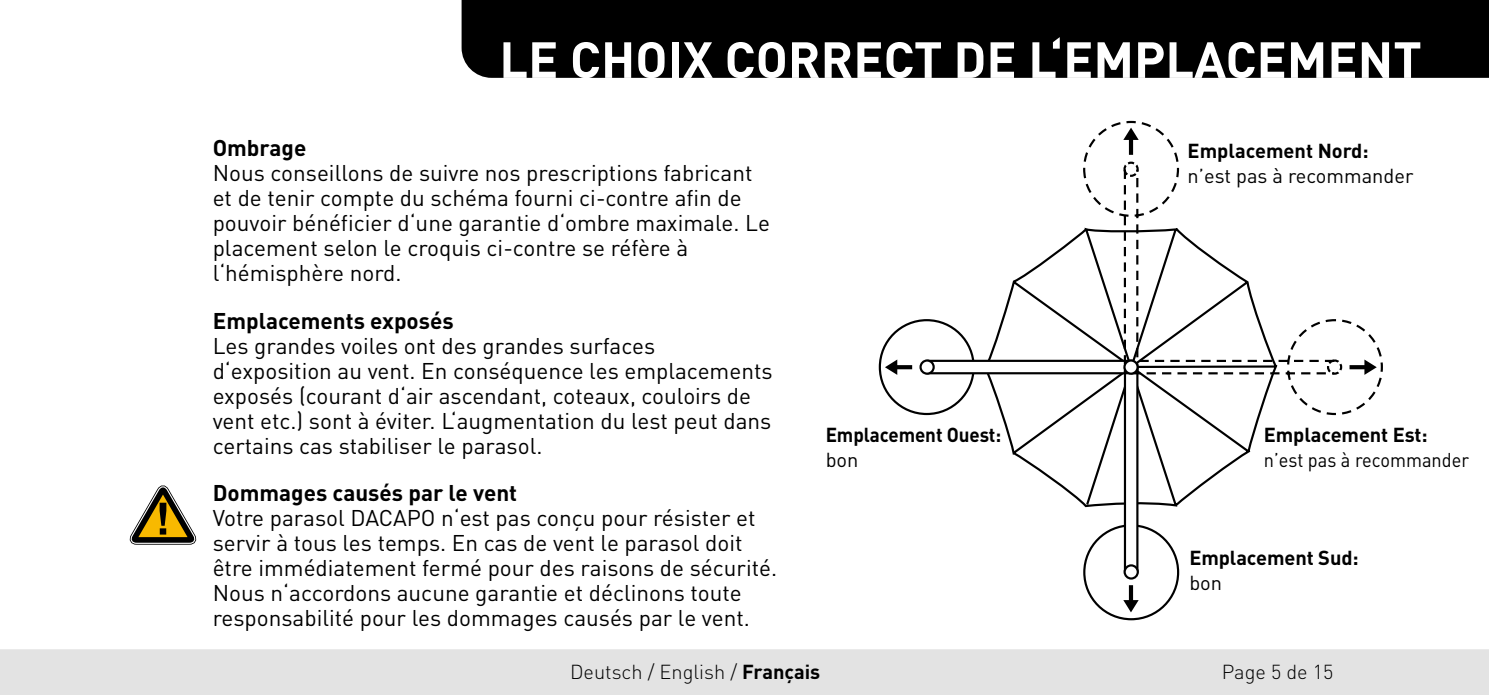
<style>
.page{position:relative;width:1489px;height:695px;background:#fff}
.page>*{position:absolute;margin:0;border:0;box-sizing:border-box;transform-origin:0 0}
.t1{font:700 50px "DINOT";color:#fff}
.t2{font:22.5px/25px "DINOT";color:#000}
.t3{font:700 22.5px "DINOT";color:#000}
.t4{font:700 20px "DINOT";letter-spacing:-.005em;color:#000}
.t5{font:300 20px "DINOT";color:#000}
.t6{font:20px "DINOT";color:#000}
.t7{font:700 20px "DINOT";letter-spacing:-.005em;color:#000;scale:.94 1}
.t8{font:19.75px "DINOT";color:#000;scale:.92 1}
.s1{font-weight:700}
</style>
<div class="page">
<svg style="left:982px;top:232px;width:278px;height:276px"></svg>
<div style="left:878px;top:319px;width:96px;height:96px;border:2px solid #000;border-radius:50%"></div>
<div style="left:927px;top:361px;width:203px;height:12px;background:#fff"></div>
<div style="left:926px;top:359px;width:206px;height:15px;border:2px solid #000"></div>
<div style="left:920px;top:360px;width:13px;height:13px;background:#fff;border-radius:50%"></div>
<div style="left:919px;top:359px;width:15px;height:15px;border:2px solid #000;border-radius:50%"></div>
<div style="left:1083px;top:524px;width:96px;height:96px;border:2px solid #000;border-radius:50%"></div>
<div style="left:1124px;top:368px;width:13px;height:203px;background:#fff"></div>
<div style="left:1123px;top:367px;width:15px;height:205px;border:2px solid #000"></div>
<div style="left:1124px;top:565px;width:13px;height:13px;background:#fff;border-radius:50%"></div>
<div style="left:1123px;top:564px;width:15px;height:15px;border:2px solid #000;border-radius:50%"></div>
<svg style="left:1123px;top:585px;width:15px;height:27px"></svg>
<svg style="left:885px;top:359px;width:27px;height:16px"></svg>
<svg style="left:1081px;top:121px;width:301px;height:295px"></svg>
<div style="left:0;top:649px;width:1488px;height:45px;background:#e3e3e3"></div>
<svg style="left:130px;top:485px;width:66px;height:59px"></svg>
<div style="left:461px;top:0;width:1027px;height:78px;background:#000"></div>
<p class="t1" style="left:499px;top:21px;width:923px">LE CHOIX CORRECT DE L‘EMPLACEMENT</p>
<p class="t3" style="left:213px;top:130px;width:95px">Ombrage</p>
<p class="t2" style="left:213px;top:159px;width:558px">Nous conseillons de suivre nos prescriptions fabricant et de tenir compte du schéma fourni ci-contre afin de pouvoir bénéficier d‘une garantie d‘ombre maximale. Le placement selon le croquis ci-contre se réfère à</p>
<p class="t2" style="left:213px;top:259px;width:190px">l‘hémisphère nord.</p>
<p class="t3" style="left:213px;top:303px;width:242px">Emplacements exposés</p>
<p class="t2" style="left:213px;top:331px;width:444px">Les grandes voiles ont des grandes surfaces</p>
<p class="t2" style="left:213px;top:356px;width:561px">d‘exposition au vent. En conséquence les emplacements exposés (courant d‘air ascendant, coteaux, couloirs de vent etc.) sont à éviter. L‘augmentation du lest peut dans certains cas stabiliser le parasol.</p>
<p class="t3" style="left:213px;top:475px;width:306px">Dommages causés par le vent</p>
<p class="t2" style="left:213px;top:503px;width:566px">Votre parasol DACAPO n‘est pas conçu pour résister et servir à tous les temps. En cas de vent le parasol doit être immédiatement fermé pour des raisons de sécurité.<br>Nous n‘accordons aucune garantie et déclinons toute responsabilité pour les dommages causés par le vent.</p>
<p class="t7" style="left:825px;top:418px;width:188px">Emplacement Ouest:</p>
<p class="t6" style="left:825px;top:444px;width:34px">bon</p>
<p class="t4" style="left:1187px;top:135px;width:182px">Emplacement Nord:</p>
<p class="t6" style="left:1187px;top:160px;width:227px">n’est pas à recommander</p>
<p class="t4" style="left:1263px;top:418px;width:165px">Emplacement Est:</p>
<p class="t8" style="left:1263px;top:444px;width:224px">n’est pas à recommander</p>
<p class="t4" style="left:1189px;top:542px;width:171px">Emplacement Sud:</p>
<p class="t6" style="left:1189px;top:567px;width:34px">bon</p>
<p class="t5" style="left:570px;top:657px;width:252px">Deutsch / English / <span class="s1">Français</span></p>
<p class="t5" style="left:1221px;top:657px;width:113px">Page 5 de 15</p>
</div>
